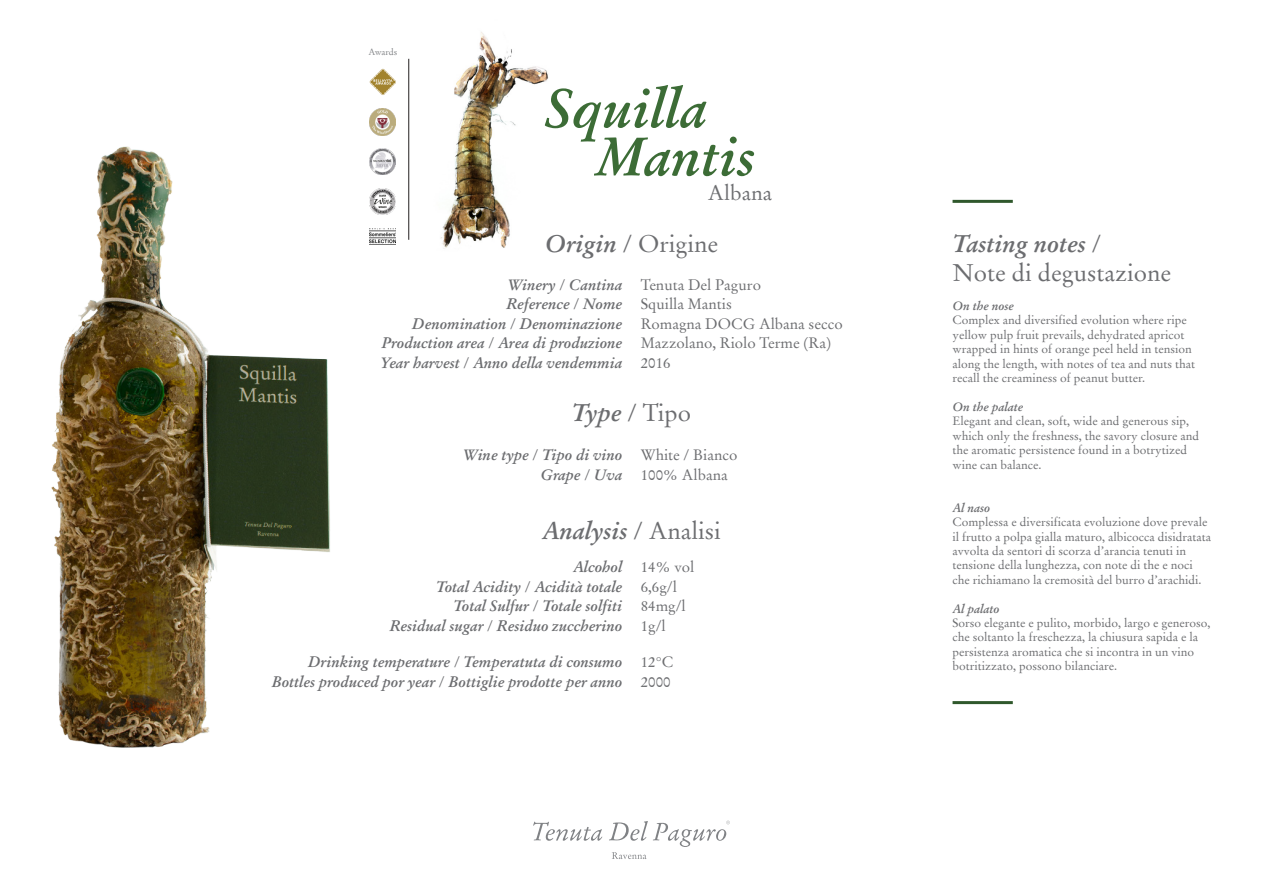
<style>
.page{position:relative;width:1263px;height:893px;background:#fff}
.page>*{position:absolute;margin:0;border:0;box-sizing:border-box;transform-origin:0 0}
.t1{font:italic 700 54px "Stempel Garamond LT Std";color:#3c6c36}
.t2{font:24px "Stempel Garamond Roman";color:#6c6d70}
.t3{font:italic 700 24px "Stempel Garamond LT Std";color:#6c6d70}
.t4{font:21px "Stempel Garamond Roman";color:#6c6d70}
.t5{font:italic 700 15px/19.5px "Stempel Garamond";color:#6c6d70;text-align:right}
.t6{font:15px/19.5px "Stempel Garamond Roman";color:#6c6d70}
.t7{font:italic 700 15px "Stempel Garamond LT Std";color:#6c6d70}
.t8{font:12px/14.4px "Stempel Garamond Roman";color:#6c6d70}
.t9{font:italic 700 12px "Stempel Garamond LT Std";color:#6c6d70}
.t10{font:9px "Stempel Garamond Roman";letter-spacing:-.01em;color:#808285}
.s1{font-family:"Stempel Garamond LT Std";font-weight:700;font-style:italic}
.s2{font-family:"Stempel Garamond LT Std"}
.s3{font-family:"Stempel Garamond Roman";font-weight:400;font-style:normal}
.s4{font-family:"Stempel Garamond"}
</style>
<div class="page">
<img style="left:440px;top:32px;width:109px;height:217px">
<img style="left:51px;top:146px;width:279px;height:602px">
<hr style="left:952px;top:200px;width:61px;height:3px;background:#2f582c">
<hr style="left:952px;top:701px;width:61px;height:3px;background:#2f582c">
<svg style="left:533px;top:822px;width:69px;height:19px"></svg>
<svg style="left:609px;top:821px;width:121px;height:38px"></svg>
<hr style="left:408px;top:59px;width:1px;height:181px;background:#231f20">
<img style="left:370px;top:109px;width:26px;height:26px">
<img style="left:370px;top:149px;width:26px;height:26px">
<img style="left:370px;top:189px;width:26px;height:26px">
<img style="left:370px;top:229px;width:26px;height:15px">
<svg style="left:370px;top:69px;width:26px;height:26px"></svg>
<p class="t10" style="left:368px;top:47px;width:30px">Awards</p>
<h1 class="t1" style="left:545px;top:76px;width:164px">Squilla</h1>
<h1 class="t1" style="left:596px;top:124px;width:160px">Mantis</h1>
<h3 class="t4" style="left:708px;top:180px;width:66px">Albana</h3>
<h2 class="t2" style="left:545px;top:230px;width:175px"><span class="s1">Origin</span> / Origine</h2>
<p class="t5" style="left:507px;top:275px;width:116px"><span class="s2">Winery</span> <span class="s3">/</span> Cantina</p>
<p class="t7" style="left:506px;top:295px;width:117px">Reference <span class="s3">/</span> <span class="s4">Nome</span></p>
<p class="t5" style="left:380px;top:314px;width:243px;text-align:justify;text-indent:32px"><span class="s2">Denomination</span> <span class="s3">/</span> Denominazione <span class="s2">Production area</span> <span class="s3">/</span> Area di produzione <span class="s2">Year harvest</span> <span class="s3">/</span> Anno della vendemmia</p>
<p class="t6" style="left:641px;top:275px;width:204px">Tenuta Del Paguro<br>Squilla Mantis<br>Romagna DOCG Albana secco<br>Mazzolano, Riolo Terme (Ra)<br>2016</p>
<h2 class="t2" style="left:572px;top:399px;width:121px"><span class="s1">Type</span> / Tipo</h2>
<p class="t5" style="left:463px;top:445px;width:161px"><span class="s2">Wine type</span> <span class="s3">/</span> Tipo di vino</p>
<p class="t7" style="left:540px;top:465px;width:83px">Grape <span class="s3">/</span> <span class="s4">Uva</span></p>
<p class="t6" style="left:641px;top:445px;width:98px">White / Bianco<br>100% Albana</p>
<h2 class="t3" style="left:542px;top:516px;width:180px">Analysis <span class="s3">/ Analisi</span></h2>
<p class="t7" style="left:573px;top:558px;width:51px">Alcohol</p>
<p class="t5" style="left:390px;top:577px;width:234px"><span class="s2">Total Acidity</span> <span class="s3">/</span> Acidità totale<br><span class="s2">Total Sulfur</span> <span class="s3">/</span> Totale solfiti<br><span class="s2">Residual sugar</span> <span class="s3">/</span> Residuo zuccherino</p>
<p class="t5" style="left:272px;top:652px;width:352px"><span class="s2">Drinking temperature</span> <span class="s3">/</span> Temperatuta di consumo<br><span class="s2">Bottles produced por year</span> <span class="s3">/</span> Bottiglie prodotte per anno</p>
<p class="t6" style="left:641px;top:558px;width:55px">14% vol<br>6,6g/l<br>84mg/l<br>1g/l</p>
<p class="t6" style="left:641px;top:652px;width:34px">12°C<br>2000</p>
<h2 class="t3" style="left:952px;top:230px;width:150px">Tasting notes <span class="s3">/</span></h2>
<h2 class="t2" style="left:952px;top:259px;width:220px">Note di degustazione</h2>
<p class="t9" style="left:952px;top:299px;width:63px">On the nose</p>
<p class="t8" style="left:952px;top:313px;width:244px">Complex and diversified evolution where ripe yellow pulp fruit prevails, dehydrated apricot wrapped in hints of orange peel held in tension along the length, with notes of tea and nuts that recall the creaminess of peanut butter.</p>
<p class="t9" style="left:952px;top:399px;width:72px">On the palate</p>
<p class="t8" style="left:952px;top:414px;width:248px">Elegant and clean, soft, wide and generous sip, which only the freshness, the savory closure and the aromatic persistence found in a botrytized wine can balance.</p>
<p class="t9" style="left:952px;top:500px;width:39px">Al naso</p>
<p class="t8" style="left:952px;top:515px;width:260px">Complessa e diversificata evoluzione dove prevale il frutto a polpa gialla maturo, albicocca disidratata avvolta da sentori di scorza d’arancia tenuti in tensione della lunghezza, con note di the e noci che richiamano la cremosità del burro d’arachidi.</p>
<p class="t9" style="left:952px;top:601px;width:49px">Al palato</p>
<p class="t8" style="left:952px;top:616px;width:260px">Sorso elegante e pulito, morbido, largo e generoso, che soltanto la freschezza, la chiusura sapida e la persistenza aromatica che si incontra in un vino botritizzato, possono bilanciare.</p>
</div>
